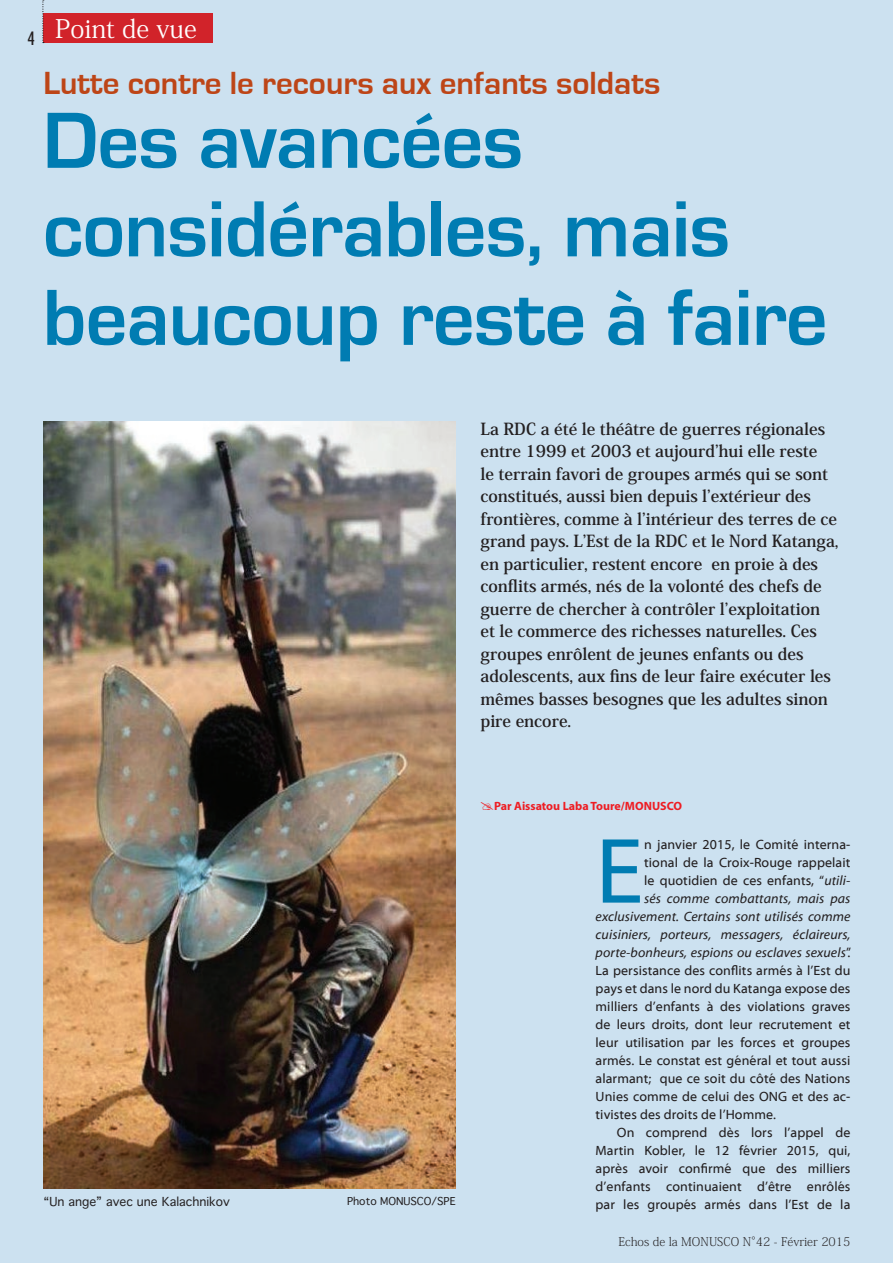
<style>
.page{position:relative;width:893px;height:1263px;background:#cce1f0}
.page>*{position:absolute;margin:0;border:0;box-sizing:border-box;transform-origin:0 0}
.t1{font:93.6px "Myriad Web Pro";color:#007cb2}
.t2{font:700 82.5px/88.5px "Eurostile";letter-spacing:-.01em;color:#007cb2}
.t3{font:700 33px "Eurostile";color:#bd4517}
.t4{font:25.5px "Koz Min Pro";color:#fff}
.t5{font:500 condensed 18px "Futura";color:#231f20}
.t6{font:700 16.5px/22.5px "Koz Min Pr 6 N";color:#231f20}
.t7{font:13.5px "Myriad Web Pro";letter-spacing:.01em;color:#231f20}
.t8{font:italic 13.5px "Myriad Web Pro";letter-spacing:.01em;color:#231f20}
.t9{font:200 12px "Koz Min Pr 6 N";color:#231f20}
.t10{font:700 12px "Myriad Pro";color:#ee1d23}
.t11{font:12px "Thonburi";color:#231f20}
.t12{font:10.5px "Thonburi";color:#231f20}
.s1{font-style:italic}
.s2{font-style:normal}
</style>
<div class="page">
<div style="left:43px;top:13px;width:170px;height:30px;background:#d1232a"></div>
<img style="left:43px;top:422px;width:413px;height:766px">
<svg style="left:42px;top:0;width:2px;height:43px"></svg>
<h3 class="t5" style="left:27px;top:27px;width:9px">4</h3>
<h3 class="t4" style="left:55px;top:11px;width:143px">Point de vue</h3>
<h3 class="t3" style="left:43px;top:65px;width:618px">Lutte contre le recours aux enfants soldats</h3>
<h2 class="t2" style="left:43px;top:98px;width:786px">Des avancées considérables, mais beaucoup reste à faire</h2>
<p class="t6" style="left:480px;top:418px;width:360px">La RDC a été le théâtre de guerres régionales entre 1999 et 2003 et aujourd’hui elle reste<br>le terrain favori de groupes armés qui se sont constitués, aussi bien depuis l’extérieur des frontières, comme à l’intérieur des terres de ce grand pays. L’Est de la RDC et le Nord Katanga, en particulier, restent encore en proie à des conflits armés, nés de la volonté des chefs de guerre de chercher à contrôler l’exploitation et le commerce des richesses naturelles. Ces groupes enrôlent de jeunes enfants ou des adolescents, aux fins de leur faire exécuter les mêmes basses besognes que les adultes sinon pire encore.</p>
<p class="t10" style="left:494px;top:798px;width:189px">Par Aissatou Laba Toure/MONUSCO</p>
<h1 class="t1" style="left:596px;top:821px;width:49px">E</h1>
<p class="t7" style="left:644px;top:837px;width:208px">n janvier 2015, le Comité interna-</p>
<p class="t7" style="left:644px;top:855px;width:208px">tional de la Croix-Rouge rappelait</p>
<p class="t7" style="left:644px;top:873px;width:208px">le quotidien de ces enfants, “<span class="s1">utili-</span></p>
<p class="t8" style="left:644px;top:891px;width:208px">sés comme combattants, mais pas</p>
<p class="t8" style="left:596px;top:909px;width:256px">exclusivement. Certains sont utilisés comme</p>
<p class="t8" style="left:596px;top:927px;width:256px">cuisiniers, porteurs, messagers, éclaireurs,</p>
<p class="t8" style="left:596px;top:945px;width:257px">porte-bonheurs, espions ou esclaves sexuels<span class="s2">”.</span></p>
<p class="t7" style="left:596px;top:963px;width:256px">La persistance des conflits armés à l’Est du</p>
<p class="t7" style="left:596px;top:981px;width:256px">pays et dans le nord du Katanga expose des</p>
<p class="t7" style="left:596px;top:999px;width:256px">milliers d’enfants à des violations graves</p>
<p class="t7" style="left:596px;top:1017px;width:256px">de leurs droits, dont leur recrutement et</p>
<p class="t7" style="left:596px;top:1035px;width:256px">leur utilisation par les forces et groupes</p>
<p class="t7" style="left:596px;top:1053px;width:256px">armés. Le constat est général et tout aussi</p>
<p class="t7" style="left:596px;top:1071px;width:256px">alarmant; que ce soit du côté des Nations</p>
<p class="t7" style="left:596px;top:1089px;width:256px">Unies comme de celui des ONG et des ac-</p>
<p class="t7" style="left:596px;top:1107px;width:182px">tivistes des droits de l’Homme.</p>
<p class="t7" style="left:617px;top:1125px;width:235px">On comprend dès lors l’appel de</p>
<p class="t7" style="left:596px;top:1143px;width:256px">Martin Kobler, le 12 février 2015, qui,</p>
<p class="t7" style="left:596px;top:1161px;width:256px">après avoir confirmé que des milliers</p>
<p class="t7" style="left:596px;top:1179px;width:256px">d’enfants continuaient d’être enrôlés</p>
<p class="t12" style="left:347px;top:1192px;width:110px">Photo MONUSCO/SPE</p>
<p class="t11" style="left:43px;top:1192px;width:188px">“Un ange” avec une Kalachnikov</p>
<p class="t7" style="left:596px;top:1197px;width:256px">par les groupés armés dans l’Est de la</p>
<p class="t9" style="left:618px;top:1235px;width:234px">Echos de la MONUSCO N°42 - Février 2015</p>
</div>
